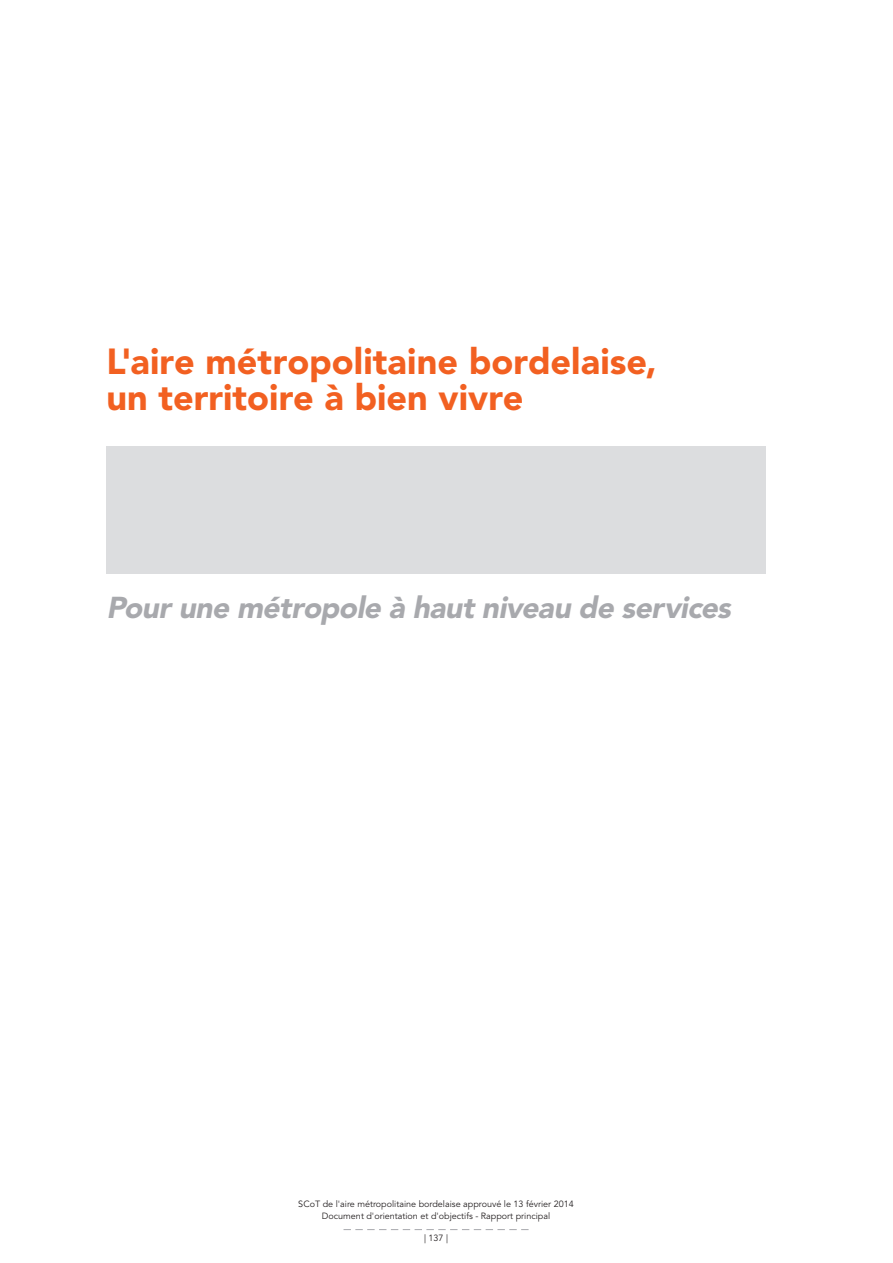
<style>
.page{position:relative;width:893px;height:1263px;background:#fff}
.page>*{position:absolute;margin:0;border:0;box-sizing:border-box;transform-origin:0 0}
.t1{font:900 36px/36px "Avenir LT Std";color:#f26021}
.t2{font:italic 900 30px "Avenir LT Std";color:#a8a9ad}
.t3{font:9px/12px "Avenir LT Std";color:#231f20;text-align:center}
</style>
<div class="page">
<div style="left:106px;top:446px;width:659px;height:128px;background:#dcdddf"></div>
<svg style="left:343px;top:1229px;width:185px;height:1px"></svg>
<h1 class="t1" style="left:106px;top:347px;width:552px">L'aire métropolitaine bordelaise, un territoire à bien vivre</h1>
<h2 class="t2" style="left:106px;top:595px;width:631px">Pour une métropole à haut niveau de services</h2>
<p class="t3" style="left:298px;top:1199px;width:277px">SCoT de l'aire métropolitaine bordelaise approuvé le 13 février 2014<br>Document d'orientation et d'objectifs - Rapport principal</p>
<p class="t3" style="left:424px;top:1232px;width:26px">| 137 |</p>
</div>
